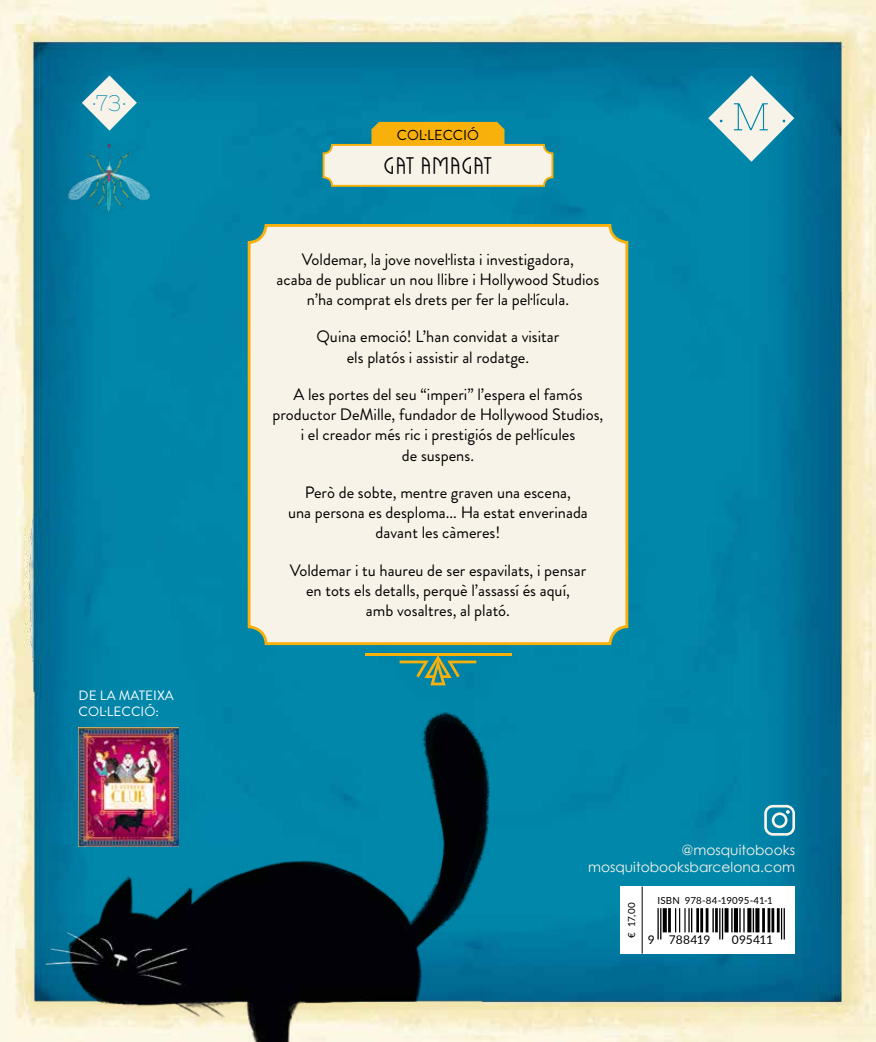
<style>
.page{position:relative;width:876px;height:1042px;background:#fff}
.page>*{position:absolute;margin:0;border:0;box-sizing:border-box;transform-origin:0 0}
.t1{font:700 24px "Colonia Deco Uppercase";letter-spacing:.05em;color:#000}
.t2{font:17.1px "Nixie One";color:#0087ab}
.t3{font:16.5px/20.2px "Brandon Grotesque";color:#000;text-align:center}
.t4{font:14.4px "Brandon Grotesque";color:#000}
.t5{font:13.8px/17.2px "Century Gothic";color:#f8f3e8;text-align:right}
.t6{font:13.5px/16.2px "Brandon Grotesque";color:#fff}
.t7{font:12px "Lato";letter-spacing:-.01em;color:#000}
.t8{font:9.75px "Lato";letter-spacing:.02em;color:#000}
.s1{font-size:22.5px}
</style>
<div class="page">
<img style="left:0;top:0;width:876px;height:1042px">
<img style="left:5px;top:711px;width:514px;height:331px">
<p class="t2" style="left:92px;top:94px;width:36px">·<span class="s1">73</span>·</p>
<p class="t6" style="left:79px;top:687px;width:97px">DE LA MATEIXA<br>COĿLECCIÓ:</p>
<p class="t4" style="left:397px;top:125px;width:84px">COĿLECCIÓ</p>
<h1 class="t1" style="left:384px;top:152px;width:110px">GAT AMAGAT</h1>
<p class="t3" style="left:277px;top:249px;width:324px">Voldemar, la jove noveŀlista i investigadora,<br>acaba de publicar un nou llibre i Hollywood Studios n’ha comprat els drets per fer la peŀlícula.</p>
<p class="t3" style="left:317px;top:327px;width:244px">Quina emoció! L’han convidat a visitar els platós i assistir al rodatge.</p>
<p class="t3" style="left:273px;top:384px;width:332px">A les portes del seu “imperi” l’espera el famós productor DeMille, fundador de Hollywood Studios, i el creador més ric i prestigiós de peŀlícules<br>de suspens.</p>
<p class="t3" style="left:288px;top:482px;width:301px">Però de sobte, mentre graven una escena,<br>una persona es desploma... Ha estat enverinada davant les càmeres!</p>
<p class="t3" style="left:290px;top:560px;width:298px">Voldemar i tu haureu de ser espavilats, i pensar en tots els detalls, perquè l’assassí és aquí,<br>amb vosaltres, al plató.</p>
<p class="t5" style="left:588px;top:841px;width:209px">@mosquitobooks mosquitobooksbarcelona.com</p>
<p class="t8" style="left:657px;top:894px;width:117px">ISBN 978-84-19095-41-1</p>
<p class="t8" style="left:626px;top:938px;width:37px;rotate:-90deg">€ 17,00</p>
<p class="t7" style="left:648px;top:932px;width:64px">9 788419</p>
<p class="t7" style="left:732px;top:932px;width:43px">095411</p>
</div>
